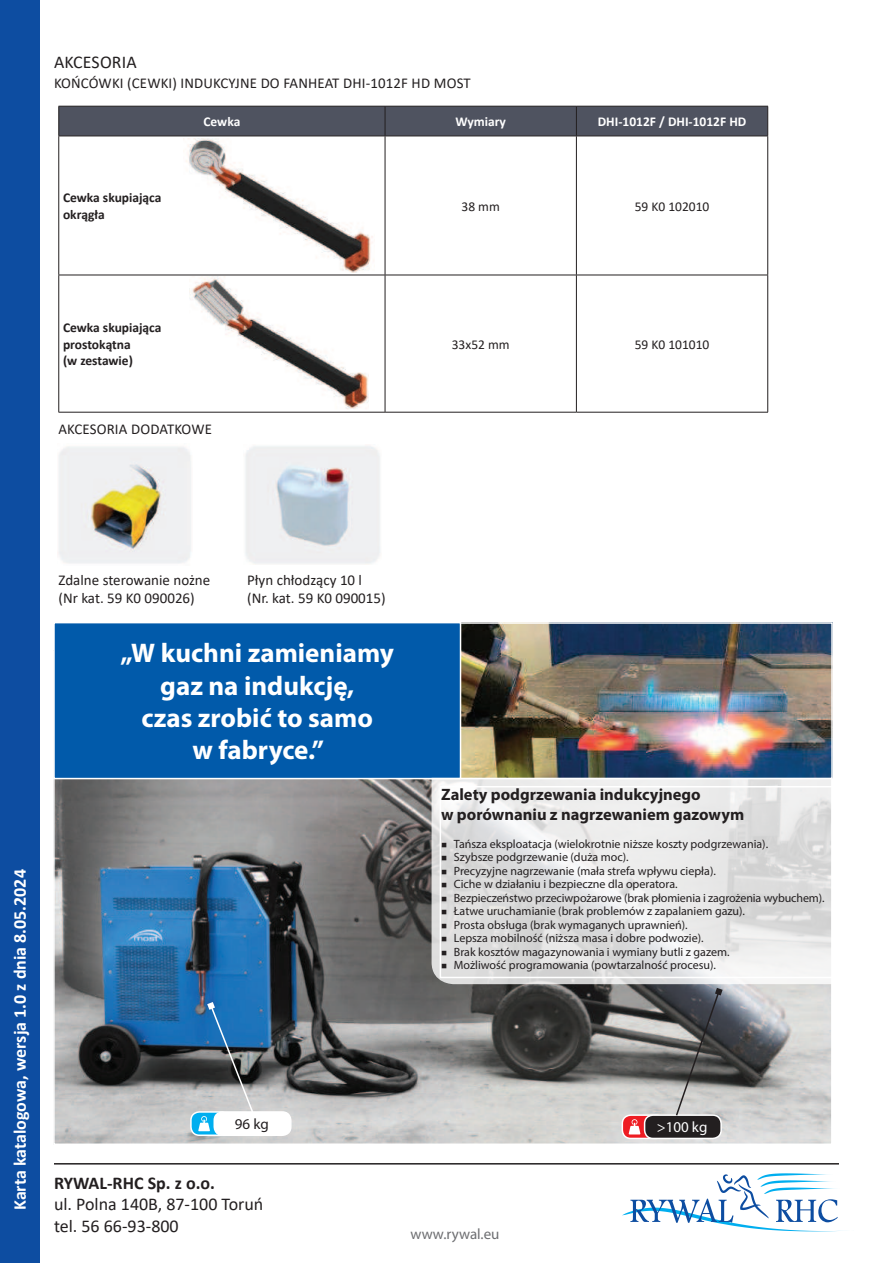
<style>
.page{position:relative;width:893px;height:1263px;background:#fff}
.page>*{position:absolute;margin:0;border:0;box-sizing:border-box;transform-origin:0 0}
.t1{font:700 27px/32.4px "Myriad Pro";color:#fff;text-align:center}
.t2{font:18px/21.6px "Calibri";color:#231f20}
.t3{font:700 18px "Calibri";color:#fff}
.t4{font:700 18px "Calibri";color:#231f20}
.t5{font:700 16.5px/19.8px "Myriad Pro";color:#231f20}
.t6{font:15px/18px "Calibri";color:#231f20}
.t7{font:15px "Myriad Pro";letter-spacing:.01em;color:#6d6e71}
.t8{font:15px "Myriad Pro";color:#fff}
.t9{font:15px "Myriad Pro";color:#231f20}
.t10{font:700 13.5px/16.2px "Calibri";color:#231f20}
.t11{font:700 13.5px "Calibri";color:#fff}
.t12{font:13.5px "Calibri";color:#231f20}
.t13{font:12px "Myriad Pro";color:#231f20}
.s1{font-family:"Swiss 721 BT";font-size:9px}
</style>
<div class="page">
<div style="left:0;top:0;width:39px;height:1263px;background:#0d4da1"></div>
<hr style="left:54px;top:1163px;width:785px;height:1px;background:#231f20">
<svg style="left:622px;top:1173px;width:220px;height:58px"></svg>
<div style="left:59px;top:107px;width:708px;height:29px;background:#4f5360"></div>
<svg style="left:59px;top:137px;width:708px;height:275px"></svg>
<hr style="left:767px;top:136px;width:1px;height:139px;background:#231f20">
<hr style="left:58px;top:106px;width:327px;height:1px;background:#231f20">
<hr style="left:58px;top:106px;width:1px;height:30px;background:#231f20">
<hr style="left:576px;top:106px;width:1px;height:30px;background:#231f20">
<hr style="left:767px;top:106px;width:1px;height:30px;background:#231f20">
<hr style="left:58px;top:136px;width:327px;height:1px;background:#231f20">
<hr style="left:58px;top:136px;width:1px;height:139px;background:#231f20">
<hr style="left:385px;top:106px;width:191px;height:1px;background:#231f20">
<hr style="left:385px;top:106px;width:1px;height:30px;background:#231f20">
<hr style="left:576px;top:106px;width:192px;height:1px;background:#231f20">
<hr style="left:385px;top:136px;width:191px;height:1px;background:#231f20">
<hr style="left:576px;top:136px;width:192px;height:1px;background:#231f20">
<hr style="left:385px;top:136px;width:1px;height:139px;background:#231f20">
<hr style="left:576px;top:136px;width:1px;height:139px;background:#231f20">
<hr style="left:58px;top:275px;width:1px;height:137px;background:#231f20">
<hr style="left:58px;top:275px;width:327px;height:1px;background:#231f20">
<hr style="left:385px;top:275px;width:191px;height:1px;background:#231f20">
<hr style="left:576px;top:275px;width:192px;height:1px;background:#231f20">
<hr style="left:385px;top:275px;width:1px;height:137px;background:#231f20">
<hr style="left:576px;top:275px;width:1px;height:137px;background:#231f20">
<hr style="left:767px;top:275px;width:1px;height:137px;background:#231f20">
<hr style="left:58px;top:412px;width:327px;height:1px;background:#231f20">
<hr style="left:385px;top:412px;width:191px;height:1px;background:#231f20">
<hr style="left:576px;top:412px;width:192px;height:1px;background:#231f20">
<img style="left:183px;top:138px;width:192px;height:134px">
<img style="left:58px;top:446px;width:133px;height:118px">
<img style="left:245px;top:446px;width:135px;height:119px">
<img style="left:190px;top:276px;width:179px;height:133px">
<img style="left:56px;top:779px;width:774px;height:363px">
<img style="left:461px;top:625px;width:369px;height:151px">
<div style="left:428px;top:622px;width:405px;height:157px;border:2px solid #fff"></div>
<div style="left:54px;top:623px;width:406px;height:155px;background:#015aaa"></div>
<div style="left:53px;top:622px;width:408px;height:157px;border:2px solid #fff"></div>
<svg style="left:431px;top:777px;width:402px;height:208px"></svg>
<div style="left:440px;top:786px;width:397px;height:192px;border:2px solid #fff"></div>
<div style="left:191px;top:1112px;width:38px;height:23px;background:#00aeef;border-radius:9px"></div>
<div style="left:190px;top:1111px;width:40px;height:25px;border:2px solid #fff;border-radius:9px"></div>
<div style="left:214px;top:1112px;width:77px;height:23px;background:#fff;border-radius:9px"></div>
<div style="left:213px;top:1111px;width:79px;height:25px;border:2px solid #fff;border-radius:9px"></div>
<svg style="left:622px;top:1115px;width:43px;height:23px"></svg>
<svg style="left:629px;top:1119px;width:11px;height:15px"></svg>
<div style="left:622px;top:1114px;width:44px;height:25px;border:2px solid #fff;border-radius:9px"></div>
<div style="left:645px;top:1115px;width:76px;height:23px;background:#231f20;border-radius:9px"></div>
<div style="left:644px;top:1114px;width:78px;height:25px;border:2px solid #fff;border-radius:9px"></div>
<svg style="left:198px;top:1002px;width:56px;height:129px;background:#6c8ca5"></svg>
<svg style="left:675px;top:988px;width:48px;height:129px;background:#6c6d6e"></svg>
<h2 class="t2" style="left:54px;top:50px;width:84px">AKCESORIA</h2>
<p class="t6" style="left:54px;top:74px;width:418px">KOŃCÓWKI (CEWKI) INDUKCYJNE DO FANHEAT DHI-1012F HD MOST</p>
<p class="t11" style="left:203px;top:116px;width:38px">Cewka</p>
<p class="t11" style="left:455px;top:116px;width:52px">Wymiary</p>
<p class="t11" style="left:598px;top:116px;width:150px">DHI-1012F / DHI-1012F HD</p>
<p class="t10" style="left:63px;top:190px;width:100px">Cewka skupiająca okrągła</p>
<p class="t12" style="left:462px;top:197px;width:40px">38 mm</p>
<p class="t12" style="left:635px;top:197px;width:76px">59 K0 102010</p>
<p class="t10" style="left:63px;top:320px;width:100px">Cewka skupiająca prostokątna<br>(w zestawie)</p>
<p class="t6" style="left:58px;top:419px;width:155px">AKCESORIA DODATKOWE</p>
<p class="t12" style="left:452px;top:335px;width:59px">33x52 mm</p>
<p class="t12" style="left:635px;top:335px;width:76px">59 K0 101010</p>
<h2 class="t3" style="left:13px;top:1210px;width:342px;rotate:-90deg">Karta katalogowa, wersja 1.0 z dnia 8.05.2024</h2>
<p class="t6" style="left:59px;top:570px;width:153px">Zdalne sterowanie nożne (Nr kat. 59 K0 090026)</p>
<p class="t6" style="left:247px;top:570px;width:140px">Płyn chłodzący 10 l (Nr. kat. 59 K0 090015)</p>
<h1 class="t1" style="left:121px;top:639px;width:275px">„W kuchni zamieniamy gaz na indukcję,<br>czas zrobić to samo<br>w fabryce.”</h1>
<h3 class="t5" style="left:441px;top:786px;width:305px">Zalety podgrzewania indukcyjnego<br>w porównaniu z nagrzewaniem gazowym</h3>
<p class="t13" style="left:441px;top:839px;width:329px"><span class="s1">▪</span> Tańsza eksploatacja (wielokrotnie niższe koszty podgrzewania).</p>
<p class="t13" style="left:441px;top:852px;width:189px"><span class="s1">▪</span> Szybsze podgrzewanie (duża moc).</p>
<p class="t13" style="left:441px;top:866px;width:276px"><span class="s1">▪</span> Precyzyjne nagrzewanie (mała strefa wpływu ciepła).</p>
<p class="t13" style="left:441px;top:879px;width:238px"><span class="s1">▪</span> Ciche w działaniu i bezpieczne dla operatora.</p>
<p class="t13" style="left:441px;top:893px;width:385px"><span class="s1">▪</span> Bezpieczeństwo przeciwpożarowe (brak płomienia i zagrożenia wybuchem).</p>
<p class="t13" style="left:441px;top:906px;width:305px"><span class="s1">▪</span> Łatwe uruchamianie (brak problemów z zapalaniem gazu).</p>
<p class="t13" style="left:441px;top:920px;width:248px"><span class="s1">▪</span> Prosta obsługa (brak wymaganych uprawnień).</p>
<p class="t13" style="left:441px;top:933px;width:264px"><span class="s1">▪</span> Lepsza mobilność (niższa masa i dobre podwozie).</p>
<p class="t13" style="left:441px;top:947px;width:290px"><span class="s1">▪</span> Brak kosztów magazynowania i wymiany butli z gazem.</p>
<p class="t13" style="left:441px;top:960px;width:276px"><span class="s1">▪</span> Możliwość programowania (powtarzalność procesu).</p>
<p class="t9" style="left:235px;top:1118px;width:35px">96 kg</p>
<p class="t8" style="left:657px;top:1121px;width:52px">&gt;100 kg</p>
<h2 class="t4" style="left:54px;top:1175px;width:162px">RYWAL-RHC Sp. z o.o.</h2>
<h2 class="t2" style="left:54px;top:1193px;width:211px">ul. Polna 140B, 87-100 Toruń tel. 56 66-93-800</h2>
<p class="t7" style="left:410px;top:1228px;width:91px">www.rywal.eu</p>
</div>
